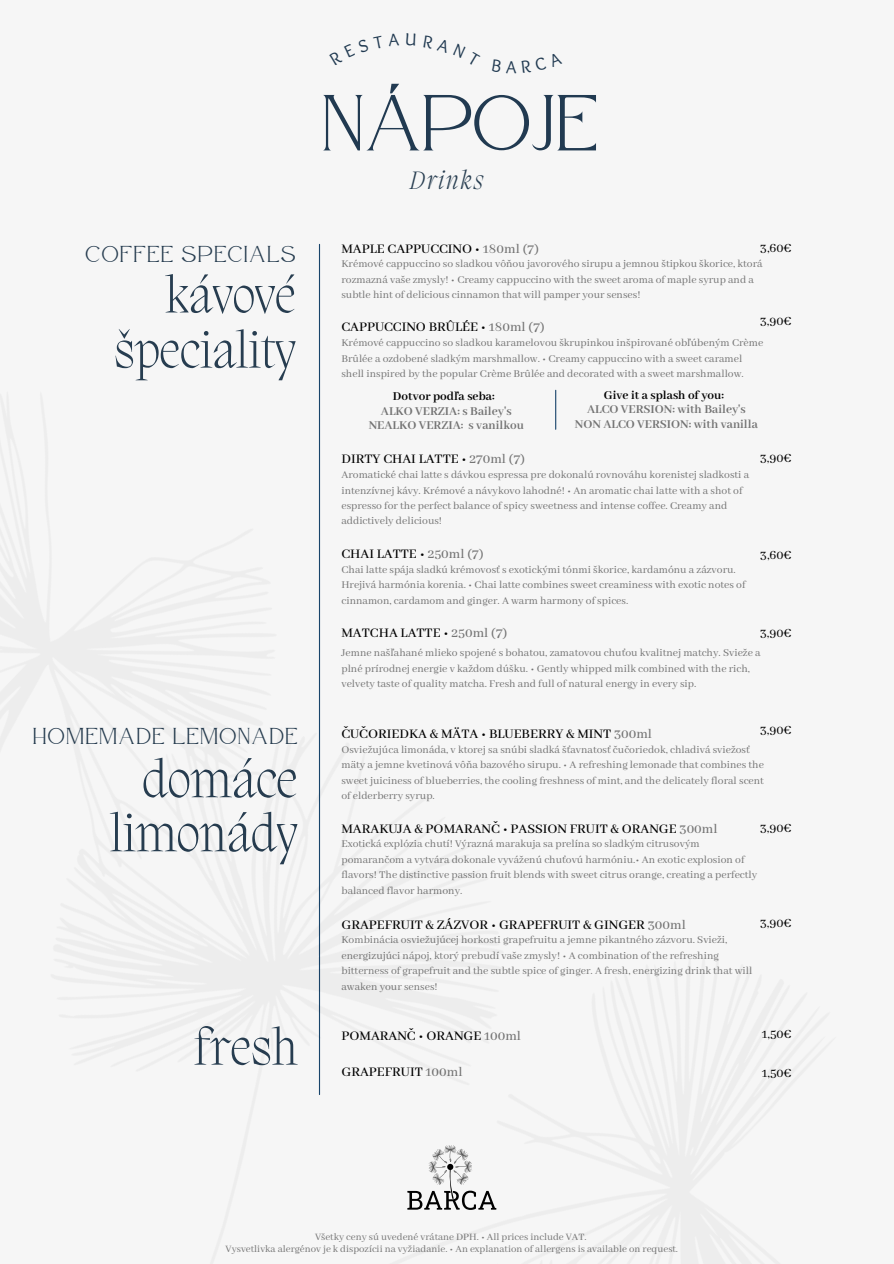
<style>
.page{position:relative;width:894px;height:1264px;background:#fff}
.page>*{position:absolute;margin:0;border:0;box-sizing:border-box;transform-origin:0 0}
.t1{font:79.2px "Atteron";color:#213a51}
.t2{font:200 52.2px "Migra";color:#273d50}
.t3{font:200 50.7px/55.2px "Migra";color:#273d50;text-align:right}
.t4{font:italic 200 25.8px "Migra";letter-spacing:.06em;color:#273d50}
.t5{font:22.95px "Atteron";letter-spacing:.06em;color:#273d50}
.t6{font:500 14.55px "Abhaya Libre";color:#000}
.t7{font:13.95px "Abhaya Libre";color:#000}
.t8{font:700 13.05px "Abhaya Libre";color:#737373}
.t9{font:700 13.05px "Abhaya Libre";color:#000}
.t10{font:11.55px/15.5px "Abhaya Libre";color:#737373}
.t11{font:10.8px "Abhaya Libre";color:#737373}
.s1{color:#737373}
</style>
<div class="page">
<div style="left:0;top:0;width:893px;height:1263px;background:#f6f6f6"></div>
<img style="left:318px;top:243px;width:239px;height:967px">
<h1 class="t1" style="left:321px;top:77px;width:278px">NÁPOJE</h1>
<h4 class="t5" style="left:86px;top:241px;width:211px">COFFEE SPECIALS</h4>
<h2 class="t3" style="left:114px;top:272px;width:183px">kávové špeciality</h2>
<h4 class="t5" style="left:33px;top:722px;width:266px">HOMEMADE LEMONADE</h4>
<h2 class="t2" style="left:142px;top:755px;width:156px">domáce</h2>
<h2 class="t2" style="left:110px;top:809px;width:189px">limonády</h2>
<h2 class="t3" style="left:194px;top:1024px;width:105px">fresh</h2>
<h3 class="t4" style="left:410px;top:168px;width:75px">Drinks</h3>
<h6 class="t6" style="left:341px;top:240px;width:199px">MAPLE CAPPUCCINO • <span class="s1">180ml (7)</span></h6>
<p class="t7" style="left:760px;top:240px;width:33px">3,60€</p>
<p class="t10" style="left:341px;top:257px;width:422px">Krémové cappuccino so sladkou vôňou javorového sirupu a jemnou štipkou škorice, ktorá rozmazná vaše zmysly! • Creamy cappuccino with the sweet aroma of maple syrup and a subtle hint of delicious cinnamon that will pamper your senses!</p>
<h6 class="t6" style="left:341px;top:319px;width:205px">CAPPUCCINO BRÛLÉE • <span class="s1">180ml (7)</span></h6>
<p class="t7" style="left:760px;top:313px;width:33px">3,90€</p>
<p class="t10" style="left:341px;top:336px;width:423px">Krémové cappuccino so sladkou karamelovou škrupinkou inšpirované obľúbeným Crème<br>Brûlée a ozdobené sladkým marshmallow. • Creamy cappuccino with a sweet caramel shell inspired by the popular Crème Brûlée and decorated with a sweet marshmallow.</p>
<p class="t9" style="left:393px;top:389px;width:103px">Dotvor podľa seba:</p>
<p class="t8" style="left:381px;top:403px;width:132px">ALKO VERZIA: s Bailey's</p>
<p class="t8" style="left:368px;top:418px;width:157px">NEALKO VERZIA: s vanilkou</p>
<p class="t9" style="left:603px;top:388px;width:122px">Give it a splash of you:</p>
<p class="t8" style="left:587px;top:402px;width:160px">ALCO VERSION: with Bailey's</p>
<p class="t8" style="left:574px;top:416px;width:185px">NON ALCO VERSION: with vanilla</p>
<h6 class="t6" style="left:341px;top:451px;width:185px">DIRTY CHAI LATTE • <span class="s1">270ml (7)</span></h6>
<p class="t10" style="left:341px;top:467px;width:409px">Aromatické chai latte s dávkou espressa pre dokonalú rovnováhu korenistej sladkosti a intenzívnej kávy. Krémové a návykovo lahodné! • An aromatic chai latte with a shot of espresso for the perfect balance of spicy sweetness and intense coffee. Creamy and addictively delicious!</p>
<h6 class="t6" style="left:341px;top:546px;width:143px">CHAI LATTE • <span class="s1">250ml (7)</span></h6>
<p class="t10" style="left:341px;top:562px;width:405px">Chai latte spája sladkú krémovosť s exotickými tónmi škorice, kardamónu a zázvoru.<br>Hrejivá harmónia korenia. • Chai latte combines sweet creaminess with exotic notes of cinnamon, cardamom and ginger. A warm harmony of spices.</p>
<p class="t7" style="left:760px;top:450px;width:33px">3,90€</p>
<p class="t7" style="left:760px;top:547px;width:33px">3,60€</p>
<h6 class="t6" style="left:341px;top:625px;width:167px">MATCHA LATTE • <span class="s1">250ml (7)</span></h6>
<p class="t10" style="left:341px;top:645px;width:420px">Jemne našľahané mlieko spojené s bohatou, zamatovou chuťou kvalitnej matchy. Svieže a plné prírodnej energie v každom dúšku. • Gently whipped milk combined with the rich, velvety taste of quality matcha. Fresh and full of natural energy in every sip.</p>
<p class="t7" style="left:760px;top:625px;width:33px">3,90€</p>
<h6 class="t6" style="left:341px;top:725px;width:312px">ČUČORIEDKA &amp; MÄTA • BLUEBERRY &amp; MINT <span class="s1">300ml</span></h6>
<p class="t7" style="left:760px;top:722px;width:33px">3,90€</p>
<p class="t10" style="left:341px;top:742px;width:424px">Osviežujúca limonáda, v ktorej sa snúbi sladká šťavnatosť čučoriedok, chladivá sviežosť mäty a jemne kvetinová vôňa bazového sirupu. • A refreshing lemonade that combines the sweet juiciness of blueberries, the cooling freshness of mint, and the delicately floral scent</p>
<p class="t10" style="left:341px;top:788px;width:95px">of elderberry syrup.</p>
<h6 class="t6" style="left:341px;top:820px;width:377px">MARAKUJA &amp; POMARANČ • PASSION FRUIT &amp; ORANGE <span class="s1">300ml</span></h6>
<p class="t7" style="left:760px;top:820px;width:33px">3,90€</p>
<p class="t10" style="left:341px;top:836px;width:417px">Exotická explózia chutí! Výrazná marakuja sa prelína so sladkým citrusovým pomarančom a vytvára dokonale vyváženú chuťovú harmóniu.• An exotic explosion of flavors! The distinctive passion fruit blends with sweet citrus orange, creating a perfectly balanced flavor harmony.</p>
<h6 class="t6" style="left:341px;top:916px;width:346px">GRAPEFRUIT &amp; ZÁZVOR • GRAPEFRUIT &amp; GINGER <span class="s1">300ml</span></h6>
<p class="t10" style="left:341px;top:932px;width:412px">Kombinácia osviežujúcej horkosti grapefruitu a jemne pikantného zázvoru. Svieži, energizujúci nápoj, ktorý prebudí vaše zmysly! • A combination of the refreshing bitterness of grapefruit and the subtle spice of ginger. A fresh, energizing drink that will awaken your senses!</p>
<p class="t7" style="left:760px;top:915px;width:33px">3,90€</p>
<h6 class="t6" style="left:341px;top:1028px;width:181px">POMARANČ • ORANGE <span class="s1">100ml</span></h6>
<h6 class="t6" style="left:341px;top:1063px;width:122px">GRAPEFRUIT <span class="s1">100ml</span></h6>
<p class="t7" style="left:761px;top:1026px;width:32px">1,50€</p>
<p class="t7" style="left:761px;top:1065px;width:32px">1,50€</p>
<p class="t11" style="left:315px;top:1231px;width:273px">Všetky ceny sú uvedené vrátane DPH. • All prices include VAT.</p>
<p class="t11" style="left:225px;top:1242px;width:454px">Vysvetlivka alergénov je k dispozícii na vyžiadanie. • An explanation of allergens is available on request.</p>
</div>
